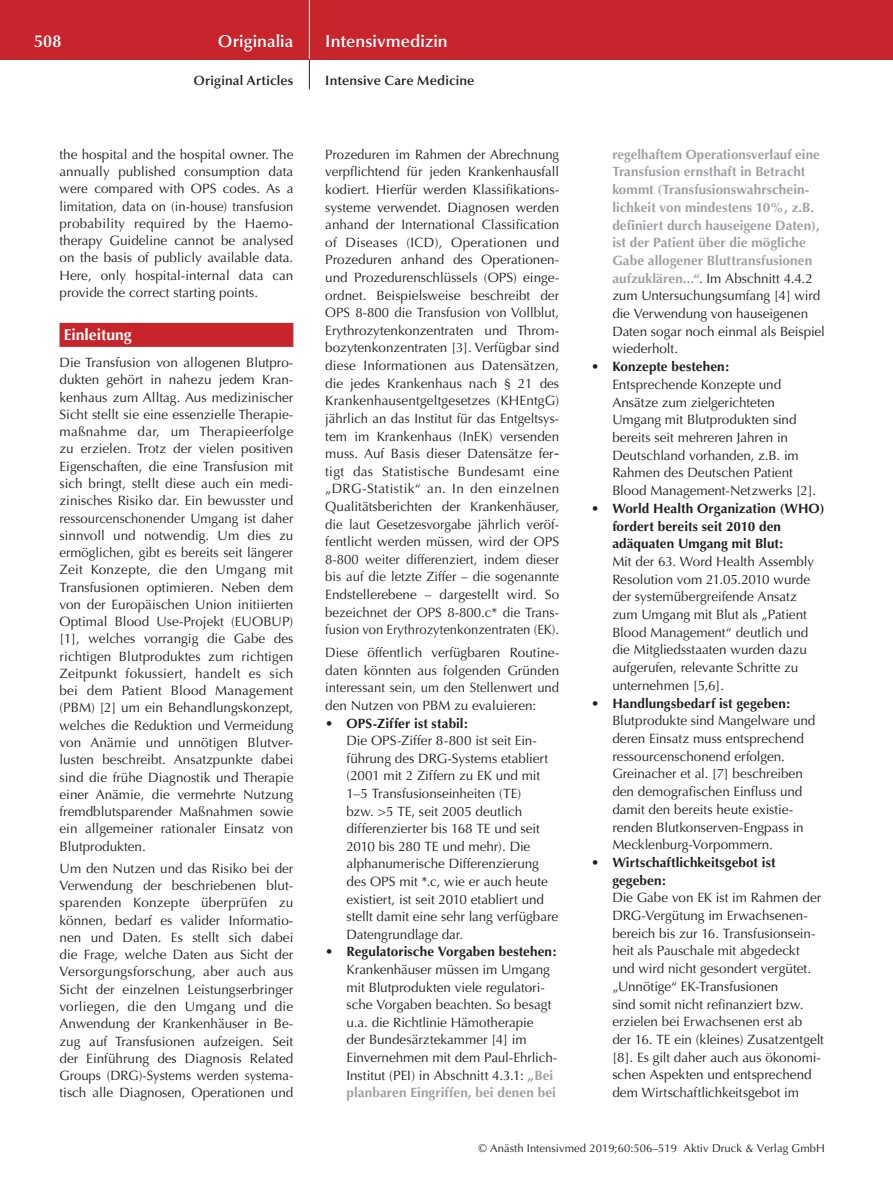
<style>
.page{position:relative;width:893px;height:1191px;background:#fff}
.page>*{position:absolute;margin:0;border:0;box-sizing:border-box;transform-origin:0 0}
.t1{font:600 17.25px "Optima";letter-spacing:.005em;color:#fff}
.t2{font:700 15.75px "Optima";letter-spacing:-.005em;color:#fff}
.t3{font:13.5px/17.5px "Optima";color:#231f20}
.t4{font:700 13.5px/17.7px "Optima";letter-spacing:.005em;color:#9d9fa2}
.t5{font:700 13.5px/17.7px "Optima";letter-spacing:.005em;color:#231f20}
.t6{font:600 13.5px "Optima";letter-spacing:.015em;color:#231f20}
.t7{font:11.25px "Optima";letter-spacing:.005em;color:#231f20}
.s1{font-weight:700}
.s2{font-weight:700;color:#9d9fa2}
.s3{font-weight:400;color:#231f20}
.s4{font-weight:400}
</style>
<div class="page">
<div style="left:0;top:0;width:893px;height:60px;background:#c8242b"></div>
<hr style="left:309px;top:0;width:1px;height:60px;background:#fff">
<svg style="left:309px;top:60px;width:1px;height:29px"></svg>
<div style="left:60px;top:323px;width:233px;height:24px;background:#c8242b"></div>
<p class="t1" style="left:34px;top:31px;width:29px">508</p>
<p class="t1" style="left:218px;top:31px;width:77px">Originalia</p>
<p class="t1" style="left:325px;top:31px;width:124px">Intensivmedizin</p>
<p class="t6" style="left:194px;top:73px;width:101px">Original Articles</p>
<p class="t6" style="left:325px;top:73px;width:151px">Intensive Care Medicine</p>
<p class="t3" style="left:60px;top:146px;width:235px;text-align:justify">the hospital and the hospital owner. The annually published consumption data were compared with OPS codes. As a limitation, data on (in-house) transfusion probability required by the Haemo&shy;therapy Guideline cannot be analysed on the basis of publicly available data.<br>Here, only hospital-internal data can provide the correct starting points.</p>
<p class="t2" style="left:64px;top:326px;width:70px">Einleitung</p>
<p class="t3" style="left:60px;top:354px;width:235px;text-align:justify">Die Transfusion von allogenen Blutpro&shy;dukten gehört in nahezu jedem Kran&shy;kenhaus zum Alltag. Aus medizinischer Sicht stellt sie eine essenzielle Therapie&shy;maßnahme dar, um Therapieerfolge zu erzielen. Trotz der vielen positiven Eigenschaften, die eine Transfusion mit sich bringt, stellt diese auch ein medi&shy;zinisches Risiko dar. Ein bewusster und ressourcenschonender Umgang ist daher sinnvoll und notwendig. Um dies zu ermöglichen, gibt es bereits seit längerer Zeit Konzepte, die den Umgang mit Transfusionen optimieren. Neben dem von der Europäischen Union initiierten Optimal Blood Use-Projekt (EUOBUP) [1], welches vorrangig die Gabe des richtigen Blutproduktes zum richtigen Zeitpunkt fokussiert, handelt es sich bei dem Patient Blood Management (PBM) [2] um ein Behandlungskonzept, welches die Reduktion und Vermeidung von Anämie und unnötigen Blutver&shy;lusten beschreibt. Ansatzpunkte dabei sind die frühe Diagnostik und Therapie einer Anämie, die vermehrte Nutzung fremdblutsparender Maßnahmen sowie ein allgemeiner rationaler Einsatz von Blutprodukten.</p>
<p class="t3" style="left:60px;top:860px;width:235px;text-align:justify">Um den Nutzen und das Risiko bei der Verwendung der beschriebenen blut&shy;sparenden Konzepte überprüfen zu können, bedarf es valider Informatio&shy;nen und Daten. Es stellt sich dabei die Frage, welche Daten aus Sicht der Versorgungsforschung, aber auch aus Sicht der einzelnen Leistungserbringer vorliegen, die den Umgang und die Anwendung der Krankenhäuser in Be&shy;zug auf Transfusionen aufzeigen. Seit der Einführung des Diagnosis Related Groups (DRG)-Systems werden systema&shy;tisch alle Diagnosen, Operationen und</p>
<p class="t3" style="left:325px;top:146px;width:235px;text-align:justify">Prozeduren im Rahmen der Abrechnung verpflichtend für jeden Krankenhausfall kodiert. Hierfür werden Klassifikations&shy;systeme verwendet. Diagnosen werden anhand der International Classification of Diseases (ICD), Operationen und Prozeduren anhand des Operationen&shy;und Prozedurenschlüssels (OPS) einge&shy;ordnet. Beispielsweise beschreibt der OPS 8-800 die Transfusion von Vollblut, Erythrozytenkonzentraten und Throm&shy;bozytenkonzentraten [3]. Verfügbar sind diese Informationen aus Datensätzen, die jedes Krankenhaus nach § 21 des Krankenhausentgeltgesetzes (KHEntgG) jährlich an das Institut für das Entgeltsys&shy;tem im Krankenhaus (InEK) versenden muss. Auf Basis dieser Datensätze fer&shy;tigt das Statistische Bundesamt eine „DRG-Statistik“ an. In den einzelnen Qualitätsberichten der Krankenhäuser, die laut Gesetzesvorgabe jährlich veröf&shy;fentlicht werden müssen, wird der OPS 8-800 weiter differenziert, indem dieser bis auf die letzte Ziffer – die sogenannte Endstellerebene – dargestellt wird. So bezeichnet der OPS 8-800.c* die Trans&shy;fusion von Erythrozytenkonzentraten (EK).</p>
<p class="t3" style="left:325px;top:644px;width:235px;text-align:justify">Diese öffentlich verfügbaren Routine&shy;daten könnten aus folgenden Gründen interessant sein, um den Stellenwert und den Nutzen von PBM zu evaluieren:</p>
<p class="t3" style="left:347px;top:714px;width:213px;text-indent:-21px">• <span class="s1">OPS-Ziffer ist stabil:<br></span>Die OPS-Ziffer 8-800 ist seit Ein&shy;führung des DRG-Systems etabliert (2001 mit 2 Ziffern zu EK und mit<br>1–5 Transfusionseinheiten (TE)<br>bzw. &gt;5 TE, seit 2005 deutlich differenzierter bis 168 TE und seit<br>2010 bis 280 TE und mehr). Die alphanumerische Differenzierung des OPS mit *.c, wie er auch heute existiert, ist seit 2010 etabliert und stellt damit eine sehr lang verfügbare<br>Datengrundlage dar.</p>
<p class="t3" style="left:347px;top:943px;width:212px;text-indent:-21px">• <span class="s1">Regulatorische Vorgaben bestehen:<br></span>Krankenhäuser müssen im Umgang mit Blutprodukten viele regulatori&shy;sche Vorgaben beachten. So besagt u.a. die Richtlinie Hämotherapie<br>der Bundesärztekammer [4] im Einvernehmen mit dem Paul-Ehrlich-Institut (PEI) in Abschnitt 4.3.1: <span class="s2">„Bei planbaren Eingriffen, bei denen bei</span></p>
<p class="t4" style="left:612px;top:145px;width:214px">regelhaftem Operationsverlauf eine Transfusion ernsthaft in Betracht kommt (Transfusionswahrschein&shy;lichkeit von mindestens 10%, z.B. definiert durch hauseigene Daten), ist der Patient über die mögliche Gabe allogener Bluttransfusionen aufzuklären...“<span class="s3">. Im Abschnitt 4.4.2 zum Untersuchungsumfang [4] wird die Verwendung von hauseigenen Daten sogar noch einmal als Beispiel wiederholt.</span></p>
<p class="t3" style="left:612px;top:358px;width:205px;text-indent:-21px">• <span class="s1">Konzepte bestehen:<br></span>Entsprechende Konzepte und<br>Ansätze zum zielgerichteten<br>Umgang mit Blutprodukten sind bereits seit mehreren Jahren in<br>Deutschland vorhanden, z.B. im<br>Rahmen des Deutschen Patient<br>Blood Management-Netzwerks [2].</p>
<p class="t5" style="left:612px;top:499px;width:214px;text-indent:-21px"><span class="s4">•</span> World Health Organization (WHO) fordert bereits seit 2010 den adäquaten Umgang mit Blut:</p>
<p class="t3" style="left:612px;top:553px;width:203px">Mit der 63. Word Health Assembly<br>Resolution vom 21.05.2010 wurde der systemübergreifende Ansatz zum Umgang mit Blut als „Patient<br>Blood Management“ deutlich und die Mitgliedsstaaten wurden dazu aufgerufen, relevante Schritte zu unternehmen [5,6].</p>
<p class="t3" style="left:612px;top:694px;width:205px;text-indent:-21px">• <span class="s1">Handlungsbedarf ist gegeben:<br></span>Blutprodukte sind Mangelware und deren Einsatz muss entsprechend ressourcenschonend erfolgen.<br>Greinacher et al. [7] beschreiben den demografischen Einfluss und damit den bereits heute existie&shy;renden Blutkonserven-Engpass in<br>Mecklenburg-Vorpommern.</p>
<p class="t5" style="left:612px;top:853px;width:165px;text-indent:-21px"><span class="s4">•</span> Wirtschaftlichkeitsgebot ist gegeben:</p>
<p class="t3" style="left:612px;top:889px;width:213px">Die Gabe von EK ist im Rahmen der DRG-Vergütung im Erwachsenen&shy;bereich bis zur 16. Transfusionsein&shy;heit als Pauschale mit abgedeckt und wird nicht gesondert vergütet. „Unnötige“ EK-Transfusionen<br>sind somit nicht refinanziert bzw. erzielen bei Erwachsenen erst ab der 16. TE ein (kleines) Zusatzentgelt [8]. Es gilt daher auch aus ökonomi&shy;schen Aspekten und entsprechend dem Wirtschaftlichkeitsgebot im</p>
<p class="t7" style="left:478px;top:1142px;width:348px">© Anästh Intensivmed 2019;60:506–519 Aktiv Druck &amp; Verlag GmbH</p>
</div>
